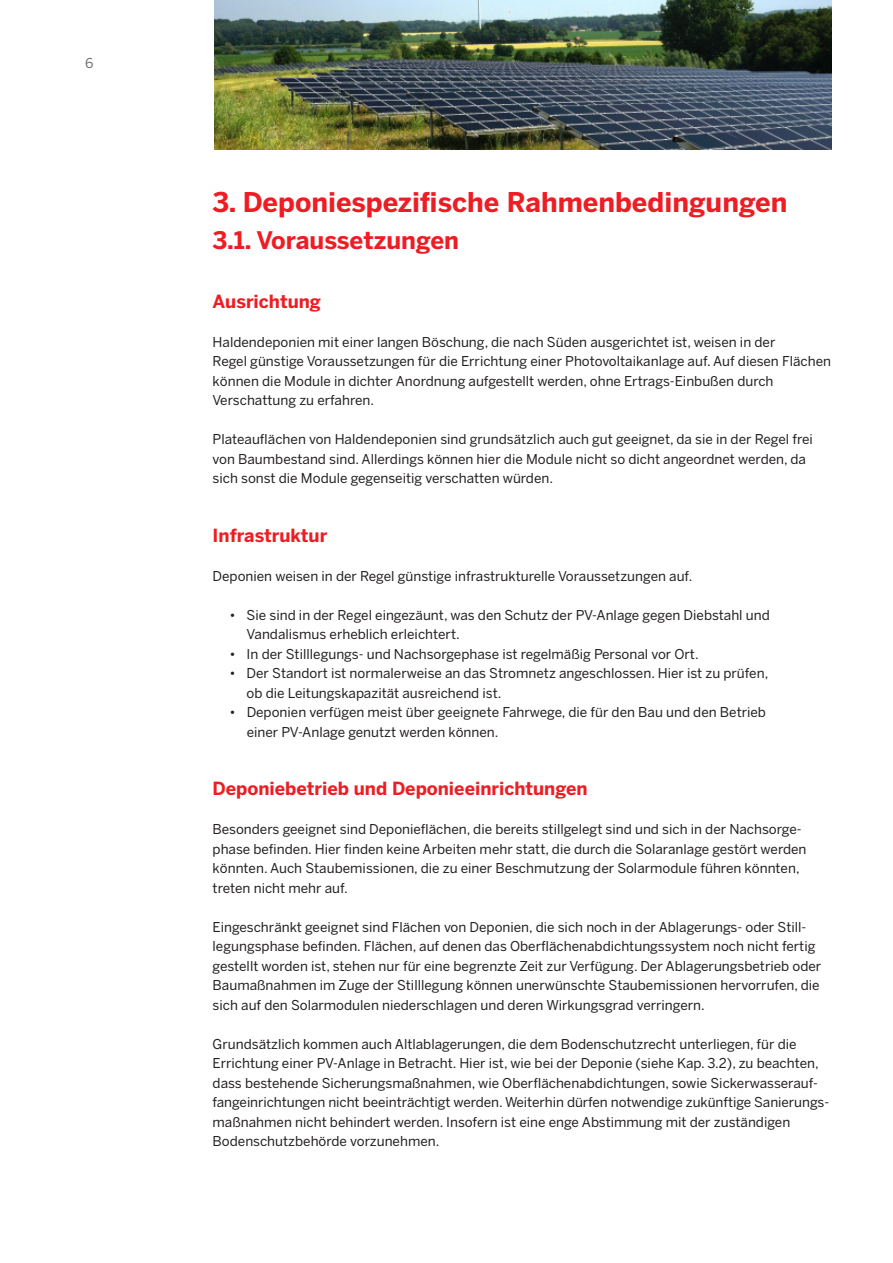
<style>
.page{position:relative;width:893px;height:1263px;background:#fff}
.page>*{position:absolute;margin:0;border:0;box-sizing:border-box;transform-origin:0 0}
.t1{font:700 27px "Benton Sans";color:#ee1d23}
.t2{font:700 24px "Benton Sans";color:#ee1d23}
.t3{font:700 18px "Benton Sans";color:#ee1d23}
.t4{font:13.5px/19.5px "Benton Sans";color:#231f20}
.t5{font:13.5px "Benton Sans";color:#6c6d70}
</style>
<div class="page">
<img style="left:215px;top:0;width:616px;height:149px">
<p class="t5" style="left:85px;top:55px;width:10px">6</p>
<h1 class="t1" style="left:213px;top:186px;width:576px">3. Deponiespezifische Rahmenbedingungen</h1>
<h2 class="t2" style="left:213px;top:226px;width:248px">3.1. Voraussetzungen</h2>
<h3 class="t3" style="left:213px;top:290px;width:110px">Ausrichtung</h3>
<p class="t4" style="left:213px;top:332px;width:620px">Haldendeponien mit einer langen Böschung, die nach Süden ausgerichtet ist, weisen in der<br>Regel günstige Voraussetzungen für die Errichtung einer Photovoltaikanlage auf. Auf diesen Flächen können die Module in dichter Anordnung aufgestellt werden, ohne Ertrags-Einbußen durch Verschattung zu erfahren.</p>
<p class="t4" style="left:213px;top:429px;width:602px">Plateauflächen von Haldendeponien sind grundsätzlich auch gut geeignet, da sie in der Regel frei von Baumbestand sind. Allerdings können hier die Module nicht so dicht angeordnet werden, da sich sonst die Module gegenseitig verschatten würden.</p>
<h3 class="t3" style="left:213px;top:524px;width:116px">Infrastruktur</h3>
<p class="t4" style="left:213px;top:566px;width:481px">Deponien weisen in der Regel günstige infrastrukturelle Voraussetzungen auf.</p>
<p class="t4" style="left:247px;top:605px;width:525px;text-indent:-17px">• Sie sind in der Regel eingezäunt, was den Schutz der PV-Anlage gegen Diebstahl und<br>Vandalismus erheblich erleichtert.</p>
<p class="t4" style="left:230px;top:644px;width:471px">• In der Stilllegungs- und Nachsorgephase ist regelmäßig Personal vor Ort.</p>
<p class="t4" style="left:247px;top:663px;width:523px;text-indent:-17px">• Der Standort ist normalerweise an das Stromnetz angeschlossen. Hier ist zu prüfen, ob die Leitungskapazität ausreichend ist.</p>
<p class="t4" style="left:247px;top:702px;width:521px;text-indent:-17px">• Deponien verfügen meist über geeignete Fahrwege, die für den Bau und den Betrieb einer PV-Anlage genutzt werden können.</p>
<h3 class="t3" style="left:213px;top:778px;width:377px">Deponiebetrieb und Deponieeinrichtungen</h3>
<p class="t4" style="left:213px;top:819px;width:595px">Besonders geeignet sind Deponieflächen, die bereits stillgelegt sind und sich in der Nachsorge&shy;phase befinden. Hier finden keine Arbeiten mehr statt, die durch die Solaranlage gestört werden könnten. Auch Staubemissionen, die zu einer Beschmutzung der Solarmodule führen könnten, treten nicht mehr auf.</p>
<p class="t4" style="left:213px;top:917px;width:610px">Eingeschränkt geeignet sind Flächen von Deponien, die sich noch in der Ablagerungs- oder Still&shy;legungsphase befinden. Flächen, auf denen das Oberflächenabdichtungssystem noch nicht fertig gestellt worden ist, stehen nur für eine begrenzte Zeit zur Verfügung. Der Ablagerungsbetrieb oder Baumaßnahmen im Zuge der Stilllegung können unerwünschte Staubemissionen hervorrufen, die sich auf den Solarmodulen niederschlagen und deren Wirkungsgrad verringern.</p>
<p class="t4" style="left:213px;top:1034px;width:618px">Grundsätzlich kommen auch Altlablagerungen, die dem Bodenschutzrecht unterliegen, für die Errichtung einer PV-Anlage in Betracht. Hier ist, wie bei der Deponie (siehe Kap. 3.2), zu beachten, dass bestehende Sicherungsmaßnahmen, wie Oberflächenabdichtungen, sowie Sickerwasserauf&shy;fangeinrichtungen nicht beeinträchtigt werden. Weiterhin dürfen notwendige zukünftige Sanierungs&shy;maßnahmen nicht behindert werden. Insofern ist eine enge Abstimmung mit der zuständigen Bodenschutzbehörde vorzunehmen.</p>
</div>
